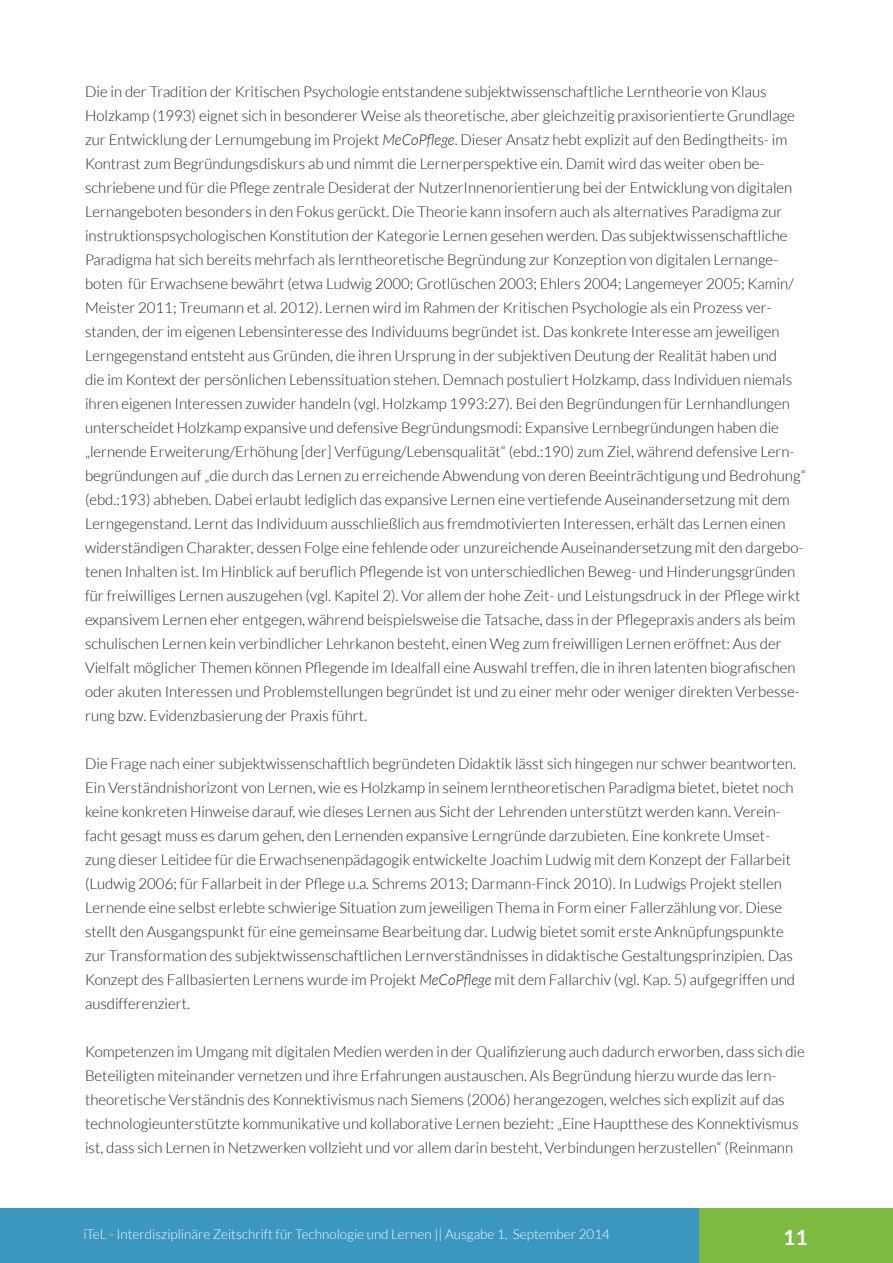
<style>
.page{position:relative;width:893px;height:1263px;background:#fff}
.page>*{position:absolute;margin:0;border:0;box-sizing:border-box;transform-origin:0 0}
.t1{font:700 21px "Lato";color:#fff}
.t2{font:300 15px/24px "Lato";color:#231f20}
.t3{font:300 13.5px "Lato";color:#fff}
.s1{font-style:italic}
</style>
<div class="page">
<div style="left:0;top:1209px;width:702px;height:54px;background:#3b96c0"></div>
<div style="left:699px;top:1209px;width:194px;height:54px;background:#7dba42"></div>
<p class="t2" style="left:85px;top:80px;width:722px">Die in der Tradition der Kritischen Psychologie entstandene subjektwissenschaftliche Lerntheorie von Klaus Holzkamp (1993) eignet sich in besonderer Weise als theoretische, aber gleichzeitig praxisorientierte Grundlage zur Entwicklung der Lernumgebung im Projekt <span class="s1">MeCoPflege</span>. Dieser Ansatz hebt explizit auf den Bedingtheits- im Kontrast zum Begründungsdiskurs ab und nimmt die Lernerperspektive ein. Damit wird das weiter oben be&shy;schriebene und für die Pflege zentrale Desiderat der NutzerInnenorientierung bei der Entwicklung von digitalen Lernangeboten besonders in den Fokus gerückt. Die Theorie kann insofern auch als alternatives Paradigma zur instruktionspsychologischen Konstitution der Kategorie Lernen gesehen werden. Das subjektwissenschaftliche Paradigma hat sich bereits mehrfach als lerntheoretische Begründung zur Konzeption von digitalen Lernange&shy;boten für Erwachsene bewährt (etwa Ludwig 2000; Grotlüschen 2003; Ehlers 2004; Langemeyer 2005; Kamin/ Meister 2011; Treumann et al. 2012). Lernen wird im Rahmen der Kritischen Psychologie als ein Prozess ver&shy;standen, der im eigenen Lebensinteresse des Individuums begründet ist. Das konkrete Interesse am jeweiligen Lerngegenstand entsteht aus Gründen, die ihren Ursprung in der subjektiven Deutung der Realität haben und<br>die im Kontext der persönlichen Lebenssituation stehen. Demnach postuliert Holzkamp, dass Individuen niemals ihren eigenen Interessen zuwider handeln (vgl. Holzkamp 1993:27). Bei den Begründungen für Lernhandlungen unterscheidet Holzkamp expansive und defensive Begründungsmodi: Expansive Lernbegründungen haben die „lernende Erweiterung/Erhöhung [der] Verfügung/Lebensqualität“ (ebd.:190) zum Ziel, während defensive Lern&shy;begründungen auf „die durch das Lernen zu erreichende Abwendung von deren Beeinträchtigung und Bedrohung“ (ebd.:193) abheben. Dabei erlaubt lediglich das expansive Lernen eine vertiefende Auseinandersetzung mit dem Lerngegenstand. Lernt das Individuum ausschließlich aus fremdmotivierten Interessen, erhält das Lernen einen widerständigen Charakter, dessen Folge eine fehlende oder unzureichende Auseinandersetzung mit den dargebo&shy;tenen Inhalten ist. Im Hinblick auf beruflich Pflegende ist von unterschiedlichen Beweg- und Hinderungsgründen für freiwilliges Lernen auszugehen (vgl. Kapitel 2). Vor allem der hohe Zeit- und Leistungsdruck in der Pflege wirkt expansivem Lernen eher entgegen, während beispielsweise die Tatsache, dass in der Pflegepraxis anders als beim schulischen Lernen kein verbindlicher Lehrkanon besteht, einen Weg zum freiwilligen Lernen eröffnet: Aus der Vielfalt möglicher Themen können Pflegende im Idealfall eine Auswahl treffen, die in ihren latenten biografischen oder akuten Interessen und Problemstellungen begründet ist und zu einer mehr oder weniger direkten Verbesse&shy;rung bzw. Evidenzbasierung der Praxis führt.</p>
<p class="t2" style="left:85px;top:752px;width:712px">Die Frage nach einer subjektwissenschaftlich begründeten Didaktik lässt sich hingegen nur schwer beantworten.<br>Ein Verständnishorizont von Lernen, wie es Holzkamp in seinem lerntheoretischen Paradigma bietet, bietet noch keine konkreten Hinweise darauf, wie dieses Lernen aus Sicht der Lehrenden unterstützt werden kann. Verein&shy;facht gesagt muss es darum gehen, den Lernenden expansive Lerngründe darzubieten. Eine konkrete Umset&shy;zung dieser Leitidee für die Erwachsenenpädagogik entwickelte Joachim Ludwig mit dem Konzept der Fallarbeit (Ludwig 2006; für Fallarbeit in der Pflege u.a. Schrems 2013; Darmann-Finck 2010). In Ludwigs Projekt stellen Lernende eine selbst erlebte schwierige Situation zum jeweiligen Thema in Form einer Fallerzählung vor. Diese stellt den Ausgangspunkt für eine gemeinsame Bearbeitung dar. Ludwig bietet somit erste Anknüpfungspunkte zur Transformation des subjektwissenschaftlichen Lernverständnisses in didaktische Gestaltungsprinzipien. Das Konzept des Fallbasierten Lernens wurde im Projekt <span class="s1">MeCoPflege</span> mit dem Fallarchiv (vgl. Kap. 5) aufgegriffen und ausdifferenziert.</p>
<p class="t2" style="left:85px;top:1040px;width:721px">Kompetenzen im Umgang mit digitalen Medien werden in der Qualifizierung auch dadurch erworben, dass sich die Beteiligten miteinander vernetzen und ihre Erfahrungen austauschen. Als Begründung hierzu wurde das lern&shy;theoretische Verständnis des Konnektivismus nach Siemens (2006) herangezogen, welches sich explizit auf das technologieunterstützte kommunikative und kollaborative Lernen bezieht: „Eine Hauptthese des Konnektivismus ist, dass sich Lernen in Netzwerken vollzieht und vor allem darin besteht, Verbindungen herzustellen“ (Reinmann</p>
<p class="t3" style="left:83px;top:1227px;width:528px">iTeL - Interdisziplinäre Zeitschrift für Technologie und Lernen || Ausgabe 1, September 2014</p>
<h1 class="t1" style="left:783px;top:1226px;width:26px">11</h1>
</div>
